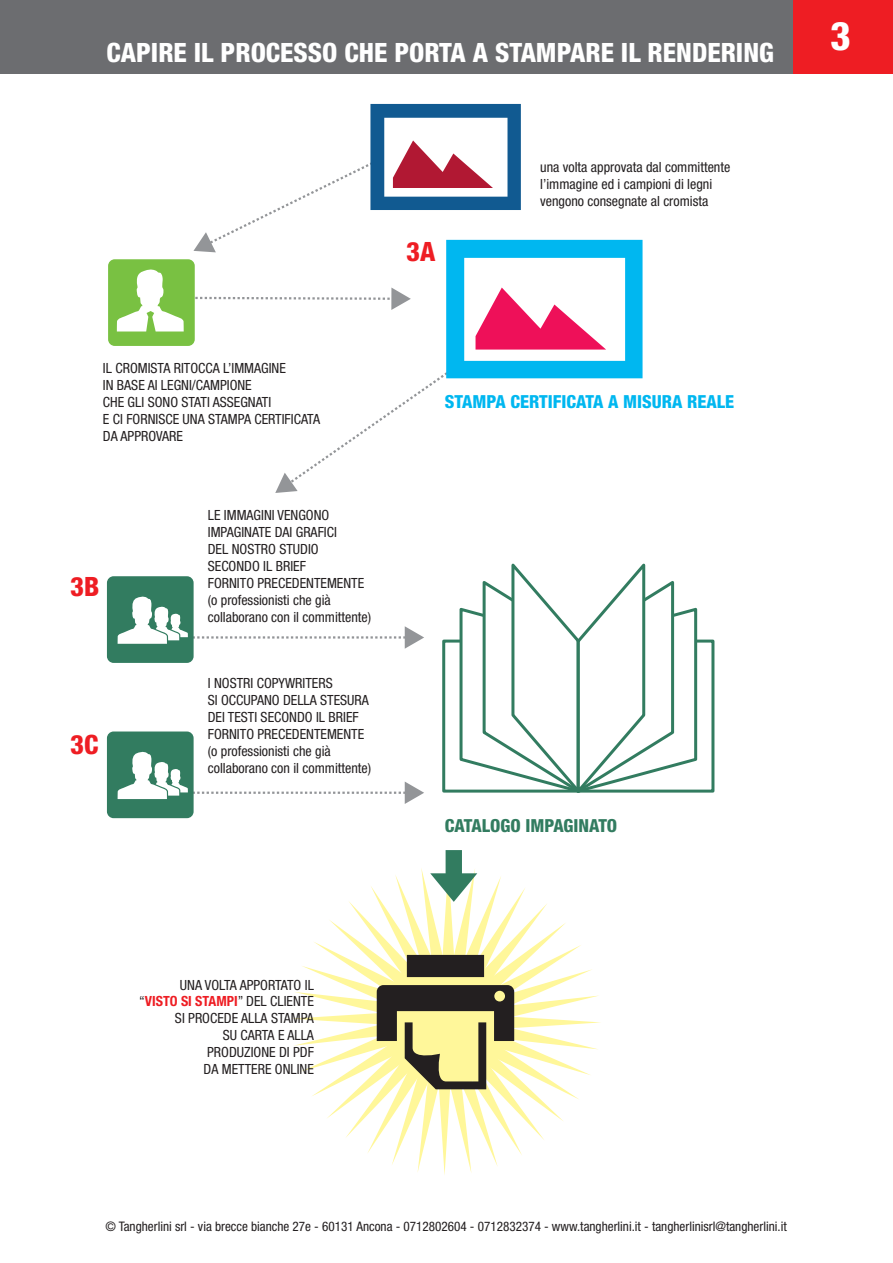
<style>
.page{position:relative;width:893px;height:1263px;background:#fff}
.page>*{position:absolute;margin:0;border:0;box-sizing:border-box;transform-origin:0 0}
.t1{font:800 condensed 39.6px "Helvetica Neue";color:#fff}
.t2{font:800 condensed 26.7px "Helvetica Neue";color:#fff}
.t3{font:800 condensed 26.7px "Helvetica Neue";color:#ee1d23}
.t4{font:800 condensed 18px "Helvetica Neue";color:#00b7f0}
.t5{font:800 condensed 18px "Helvetica Neue";color:#327c60}
.t6{font:condensed 14.1px/16.8px "Helvetica Neue";color:#231f20}
.t7{font:condensed 13.2px "Helvetica Neue";color:#231f20}
.s1{font-weight:700;color:#ee1d23}
</style>
<div class="page">
<div style="left:0;top:0;width:890px;height:73px;background:#6c6d70"></div>
<div style="left:793px;top:0;width:100px;height:73px;background:#ee1d23"></div>
<div style="left:108px;top:259px;width:87px;height:87px;background:#79c142;border-radius:7px"></div>
<svg style="left:117px;top:104px;width:525px;height:389px"></svg>
<div style="left:442px;top:639px;width:138px;height:153px;background:#fff;border:3px solid #327c60"></div>
<div style="left:577px;top:639px;width:137px;height:153px;background:#fff;border:3px solid #327c60"></div>
<svg style="left:458px;top:563px;width:241px;height:230px"></svg>
<div style="left:107px;top:576px;width:87px;height:87px;background:#327c60;border-radius:7px"></div>
<svg style="left:118px;top:595px;width:306px;height:54px"></svg>
<div style="left:107px;top:731px;width:87px;height:87px;background:#327c60;border-radius:7px"></div>
<svg style="left:118px;top:751px;width:306px;height:53px"></svg>
<svg style="left:292px;top:850px;width:309px;height:325px"></svg>
<h2 class="t2" style="left:106px;top:35px;width:669px">CAPIRE IL PROCESSO CHE PORTA A STAMPARE IL RENDERING</h2>
<h2 class="t3" style="left:406px;top:235px;width:31px">3A</h2>
<p class="t6" style="left:540px;top:158px;width:192px">una volta approvata dal committente l’immagine ed i campioni di legni vengono consegnate al cromista</p>
<p class="t6" style="left:103px;top:360px;width:219px">IL CROMISTA RITOCCA L’IMMAGINE<br>IN BASE AI LEGNI/CAMPIONE<br>CHE GLI SONO STATI ASSEGNATI<br>E CI FORNISCE UNA STAMPA CERTIFICATA<br>DA APPROVARE</p>
<h2 class="t3" style="left:70px;top:570px;width:31px">3B</h2>
<h2 class="t3" style="left:70px;top:728px;width:30px">3C</h2>
<p class="t6" style="left:208px;top:507px;width:165px">LE IMMAGINI VENGONO<br>IMPAGINATE DAI GRAFICI<br>DEL NOSTRO STUDIO<br>SECONDO IL BRIEF<br>FORNITO PRECEDENTEMENTE (o professionisti che già collaborano con il committente)</p>
<p class="t6" style="left:208px;top:675px;width:165px">I NOSTRI COPYWRITERS<br>SI OCCUPANO DELLA STESURA<br>DEI TESTI SECONDO IL BRIEF<br>FORNITO PRECEDENTEMENTE (o professionisti che già collaborano con il committente)</p>
<p class="t4" style="left:445px;top:391px;width:291px">STAMPA CERTIFICATA A MISURA REALE</p>
<p class="t5" style="left:445px;top:814px;width:174px">CATALOGO IMPAGINATO</p>
<h1 class="t1" style="left:830px;top:11px;width:22px">3</h1>
<p class="t6" style="left:139px;top:976px;width:176px;text-align:right">UNA VOLTA APPORTATO IL “<span class="s1">VISTO SI STAMPI</span>” DEL CLIENTE<br>SI PROCEDE ALLA STAMPA<br>SU CARTA E ALLA<br>PRODUZIONE DI PDF<br>DA METTERE ONLINE</p>
<p class="t7" style="left:105px;top:1219px;width:683px">© Tangherlini srl - via brecce bianche 27e - 60131 Ancona - 0712802604 - 0712832374 - www.tangherlini.it - tangherlinisrl@tangherlini.it</p>
</div>
